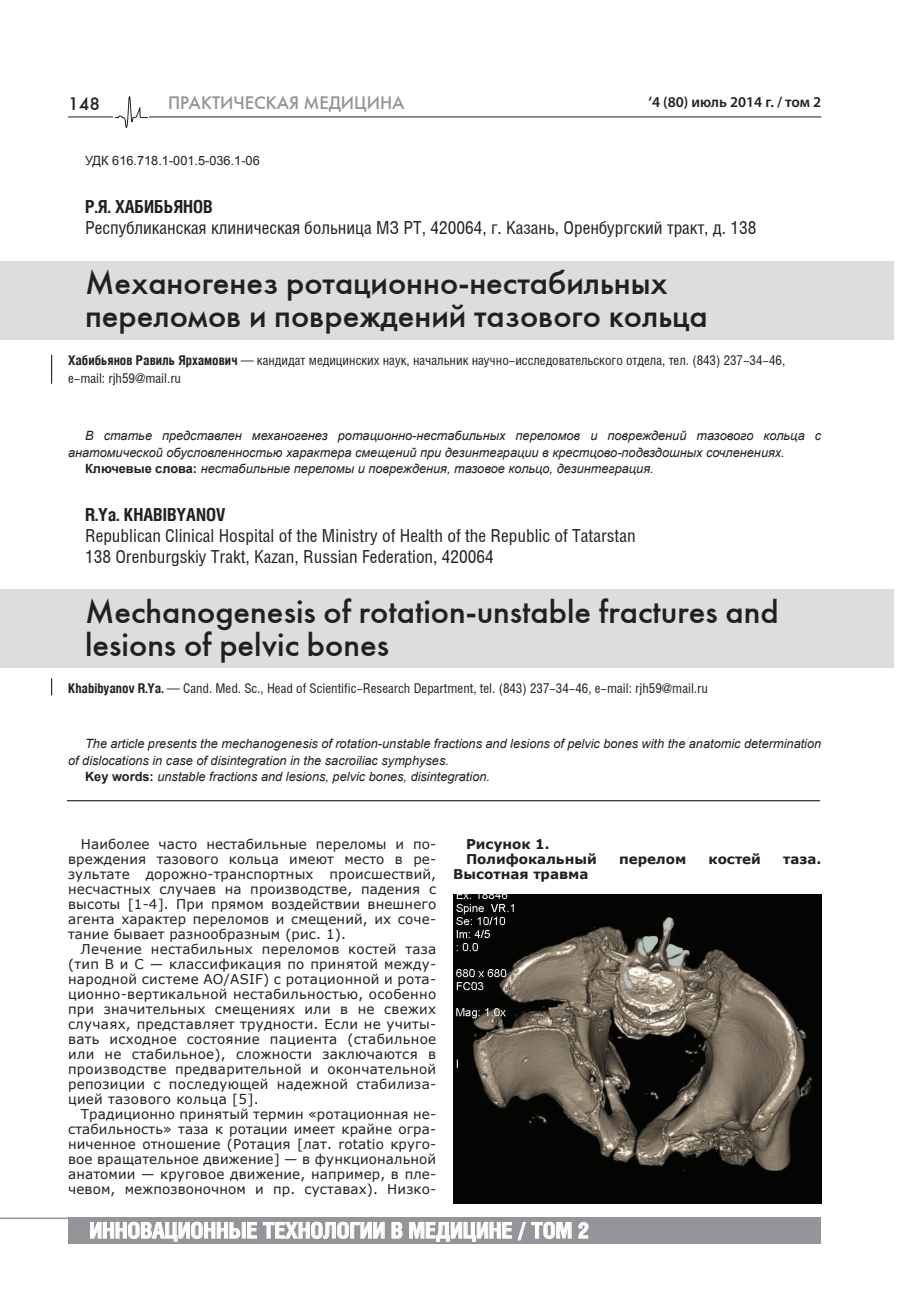
<style>
.page{position:relative;width:915px;height:1297px;background:#fff}
.page>*{position:absolute;margin:0;border:0;box-sizing:border-box;transform-origin:0 0}
.t1{font:33px/33px "Futuris C";color:#231f20}
.t2{font:700 21.75px "Helios Cond";color:#fff;scale:1.05 1}
.t3{font:18px/21px "Helios Cond";color:#231f20}
.t4{font:700 18px "Helios Cond";color:#231f20}
.t5{font:18px "Futuris C";color:#939598}
.t6{font:18px "Futuris C";color:#231f20}
.t7{font:600 15px "Myriad Pro";color:#231f20}
.t8{font:13.5px/15px "Verdana";letter-spacing:.01em;color:#231f20;text-align:justify}
.t9{font:13.5px/18px "Helios Cond";color:#231f20}
.t10{font:700 13.5px/15px "Verdana";color:#231f20}
.t11{font:italic 12.75px "Arial";color:#231f20}
.t12{font:12.75px "Arial";color:#231f20}
.s1{font-weight:700}
.s2{font-weight:700;font-style:normal}
</style>
<div class="page">
<hr style="left:68px;top:117px;width:753px;height:1px;background:#231f20">
<div style="left:68px;top:1218px;width:751px;height:26px;background:#939598"></div>
<svg style="left:90px;top:1222px;width:167px;height:19px"></svg>
<svg style="left:263px;top:1222px;width:121px;height:17px"></svg>
<svg style="left:391px;top:1222px;width:11px;height:16px"></svg>
<svg style="left:409px;top:1222px;width:102px;height:19px"></svg>
<svg style="left:517px;top:1222px;width:8px;height:18px"></svg>
<svg style="left:531px;top:1221px;width:40px;height:18px"></svg>
<svg style="left:578px;top:1222px;width:10px;height:16px"></svg>
<hr style="left:0;top:1217px;width:269px;height:2px;background:#939598">
<svg style="left:114px;top:96px;width:35px;height:32px"></svg>
<div style="left:1px;top:589px;width:892px;height:79px;background:#dcdddf"></div>
<div style="left:1px;top:261px;width:892px;height:79px;background:#dcdddf"></div>
<svg style="left:51px;top:678px;width:1px;height:17px"></svg>
<svg style="left:51px;top:355px;width:1px;height:29px"></svg>
<hr style="left:67px;top:800px;width:752px;height:1px;background:#231f20">
<img style="left:453px;top:894px;width:368px;height:309px">
<h3 class="t6" style="left:68px;top:93px;width:33px">148</h3>
<h3 class="t5" style="left:168px;top:92px;width:238px">ПРАКТИЧЕСКАЯ МЕДИЦИНА</h3>
<p class="t7" style="left:648px;top:92px;width:174px">‘4 (80) июль 2014 г. / том 2</p>
<p class="t12" style="left:85px;top:152px;width:176px">УДК 616.718.1-001.5-036.1-06</p>
<h3 class="t4" style="left:85px;top:196px;width:109px">Р.Я. ХАБИБЬЯНОВ</h3>
<h3 class="t3" style="left:85px;top:217px;width:672px">Республиканская клиническая больница МЗ РТ, 420064, г. Казань, Оренбургский тракт, д. 138</h3>
<h1 class="t1" style="left:85px;top:266px;width:623px">Механогенез ротационно-нестабильных переломов и повреждений тазового кольца</h1>
<p class="t9" style="left:68px;top:351px;width:718px"><span class="s1">Хабибьянов Равиль Ярхамович</span> — кандидат медицинских наук, начальник научно-исследовательского отдела, тел. (843) 237-34-46, e-mail: rjh59@mail.ru</p>
<p class="t11" style="left:85px;top:428px;width:737px">В статье представлен механогенез ротационно-нестабильных переломов и повреждений тазового кольца с</p>
<p class="t11" style="left:68px;top:444px;width:718px">анатомической обусловленностью характера смещений при дезинтеграции в крестцово-подвздошных сочленениях.</p>
<p class="t11" style="left:85px;top:460px;width:570px"><span class="s2">Ключевые слова:</span> нестабильные переломы и повреждения, тазовое кольцо, дезинтеграция.</p>
<h3 class="t4" style="left:85px;top:504px;width:78px">R.Ya. khabiby</h3>
<h3 class="t4" style="left:186px;top:504px;width:41px">anov</h3>
<h3 class="t3" style="left:85px;top:525px;width:552px">Republican Clinical Hospital of the Ministry of Health of the Republic of Tatarstan<br>138 Orenburgskiy Trakt, Kazan, Russian Federation, 420064</h3>
<h1 class="t1" style="left:85px;top:595px;width:694px">Mechanogenesis of rotation-unstable fractures and lesions of pelvic bones</h1>
<p class="t9" style="left:68px;top:680px;width:641px"><span class="s1">Khabibyanov R.Ya.</span> — Cand. Med. Sc., Head of Scientific-Research Department, tel. (843) 237-34-46, e-mail: rjh59@mail.ru</p>
<p class="t11" style="left:85px;top:735px;width:737px">The article presents the mechanogenesis of rotation-unstable fractions and lesions of pelvic bones with the anatomic determination</p>
<p class="t11" style="left:68px;top:752px;width:382px">of dislocations in case of disintegration in the sacroiliac symphyses.</p>
<p class="t11" style="left:85px;top:768px;width:406px"><span class="s2">Key words:</span> unstable fractions and lesions, pelvic bones, disintegration.</p>
<p class="t8" style="left:68px;top:836px;width:369px;text-indent:13px">Наиболее часто нестабильные переломы и по&shy;вреждения тазового кольца имеют место в ре&shy;зультате дорожно-транспортных происшествий, несчастных случаев на производстве, падения с высоты [1-4]. При прямом воздействии внешнего агента характер переломов и смещений, их соче&shy;тание бывает разнообразным (рис. 1).</p>
<p class="t8" style="left:68px;top:941px;width:369px;text-indent:13px">Лечение нестабильных переломов костей таза (тип В и С — классификация по принятой между&shy;народной системе AO/ASIF) с ротационной и рота&shy;ционно-вертикальной нестабильностью, особенно при значительных смещениях или в не свежих случаях, представляет трудности. Если не учиты&shy;вать исходное состояние пациента (стабильное или не стабильное), сложности заключаются в производстве предварительной и окончательной репозиции с последующей надежной стабилиза&shy;цией тазового кольца [5].</p>
<p class="t8" style="left:68px;top:1106px;width:369px;text-indent:13px">Традиционно принятый термин «ротационная не&shy;стабильность» таза к ротации имеет крайне огра&shy;ниченное отношение (Ротация [лат. rotatio круго&shy;вое вращательное движение] — в функциональной анатомии — круговое движение, например, в пле&shy;чевом, межпозвоночном и пр. суставах). Низко-</p>
<p class="t10" style="left:466px;top:836px;width:132px">Рисунок 1.<br>Полифокальный</p>
<p class="t10" style="left:453px;top:866px;width:137px">Высотная травма</p>
<h2 class="t2" style="left:89px;top:1217px;width:434px">инновационные технологии в медицине / ТОМ</h2>
<h2 class="t2" style="left:577px;top:1217px;width:12px">2</h2>
<p class="t10" style="left:619px;top:851px;width:69px">перелом</p>
<p class="t10" style="left:708px;top:851px;width:54px">костей</p>
<p class="t10" style="left:783px;top:851px;width:40px">таза.</p>
</div>
